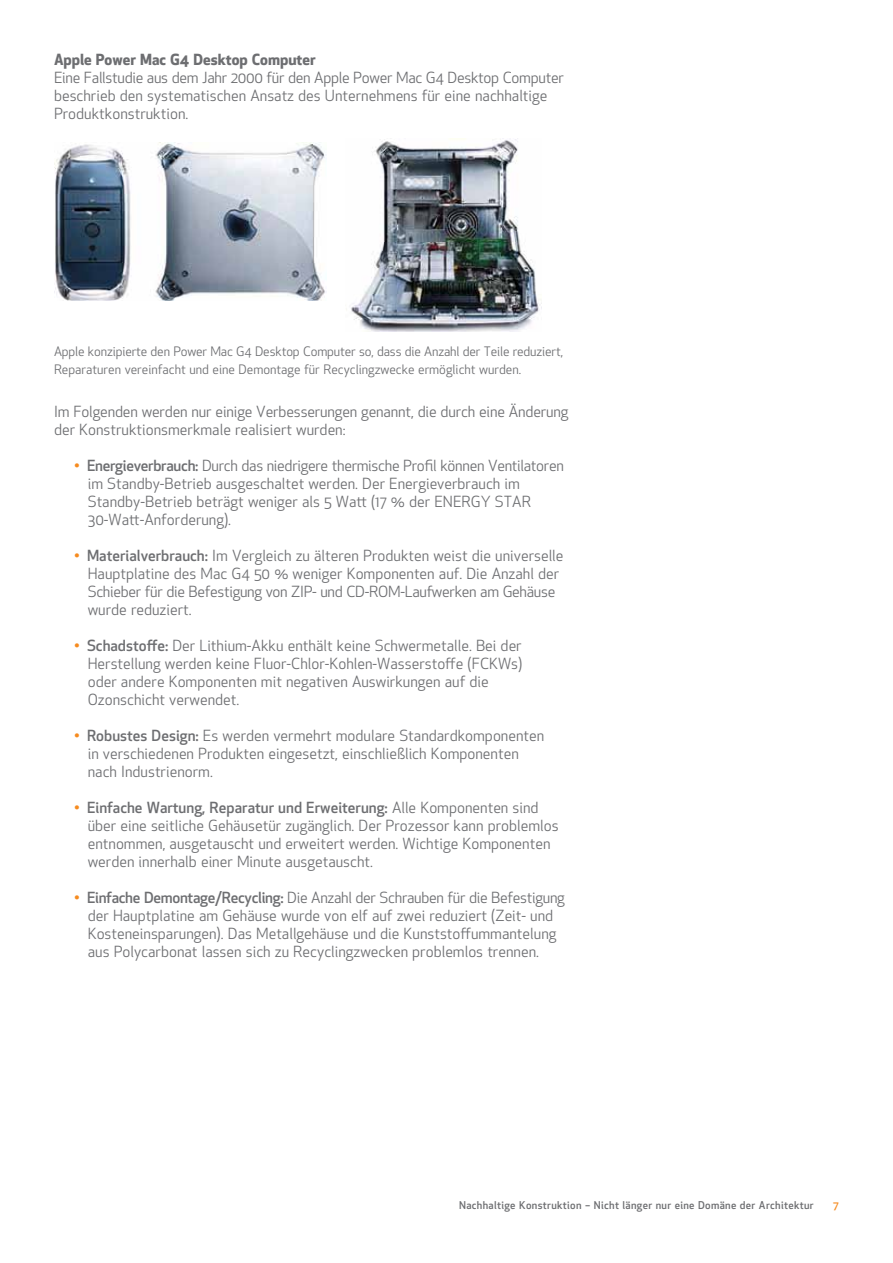
<style>
.page{position:relative;width:893px;height:1263px;background:#fff}
.page>*{position:absolute;margin:0;border:0;box-sizing:border-box;transform-origin:0 0}
.t1{font:15px/18px "SW Apex New";color:#6d6e71}
.t2{font:700 15px "SW Apex New";color:#6d6e71}
.t3{font:12.75px/18px "SW Apex New";color:#6d6e71}
.t4{font:500 10.5px "SW Apex New";letter-spacing:.03em;color:#6d6e71}
.t5{font:500 10.5px "SW Apex New";color:#f68b1f}
.s1{font-weight:500;color:#f68b1f}
.s2{font-weight:500}
</style>
<div class="page">
<img style="left:54px;top:142px;width:271px;height:158px">
<img style="left:346px;top:138px;width:195px;height:193px">
<p class="t2" style="left:54px;top:49px;width:263px">Apple Power Mac G4 Desktop Computer</p>
<p class="t1" style="left:54px;top:69px;width:511px">Eine Fallstudie aus dem Jahr 2000 für den Apple Power Mac G4 Desktop Computer beschrieb den systematischen Ansatz des Unternehmens für eine nachhaltige<br>Produktkonstruktion.</p>
<p class="t3" style="left:54px;top:343px;width:511px">Apple konzipierte den Power Mac G4 Desktop Computer so, dass die Anzahl der Teile reduziert,<br>Reparaturen vereinfacht und eine Demontage für Recyclingzwecke ermöglicht wurden.</p>
<p class="t1" style="left:54px;top:402px;width:516px">Im Folgenden werden nur einige Verbesserungen genannt, die durch eine Änderung der Konstruktionsmerkmale realisiert wurden:</p>
<p class="t1" style="left:88px;top:456px;width:478px;text-indent:-14px"><span class="s1">•</span> <span class="s2">Energieverbrauch:</span> Durch das niedrigere thermische Profil können Ventilatoren im Standby-Betrieb ausgeschaltet werden. Der Energieverbrauch im Standby-Betrieb beträgt weniger als 5 Watt (17 % der ENERGY STAR 30-Watt-Anforderung).</p>
<p class="t1" style="left:88px;top:546px;width:477px;text-indent:-13px"><span class="s1">•</span> <span class="s2">Materialverbrauch:</span> Im Vergleich zu älteren Produkten weist die universelle Hauptplatine des Mac G4 50 % weniger Komponenten auf. Die Anzahl der Schieber für die Befestigung von ZIP- und CD-ROM-Laufwerken am Gehäuse wurde reduziert.</p>
<p class="t1" style="left:88px;top:636px;width:436px;text-indent:-13px"><span class="s1">•</span> <span class="s2">Schadstoffe:</span> Der Lithium-Akku enthält keine Schwermetalle. Bei der Herstellung werden keine Fluor-Chlor-Kohlen-Wasserstoffe (FCKWs) oder andere Komponenten mit negativen Auswirkungen auf die Ozonschicht verwendet.</p>
<p class="t1" style="left:88px;top:726px;width:458px;text-indent:-14px"><span class="s1">•</span> <span class="s2">Robustes Design:</span> Es werden vermehrt modulare Standardkomponenten in verschiedenen Produkten eingesetzt, einschließlich Komponenten nach Industrienorm.</p>
<p class="t1" style="left:88px;top:798px;width:472px;text-indent:-14px"><span class="s1">•</span> <span class="s2">Einfache Wartung, Reparatur und Erweiterung:</span> Alle Komponenten sind über eine seitliche Gehäusetür zugänglich. Der Prozessor kann problemlos entnommen, ausgetauscht und erweitert werden. Wichtige Komponenten werden innerhalb einer Minute ausgetauscht.</p>
<p class="t1" style="left:88px;top:888px;width:479px;text-indent:-14px"><span class="s1">•</span> <span class="s2">Einfache Demontage/Recycling:</span> Die Anzahl der Schrauben für die Befestigung der Hauptplatine am Gehäuse wurde von elf auf zwei reduziert (Zeit- und Kosteneinsparungen). Das Metallgehäuse und die Kunststoffummantelung aus Polycarbonat lassen sich zu Recyclingzwecken problemlos trennen.</p>
<p class="t4" style="left:459px;top:1198px;width:356px">Nachhaltige Konstruktion – Nicht länger nur eine Domäne der Architektur</p>
<p class="t5" style="left:833px;top:1198px;width:7px">7</p>
</div>
